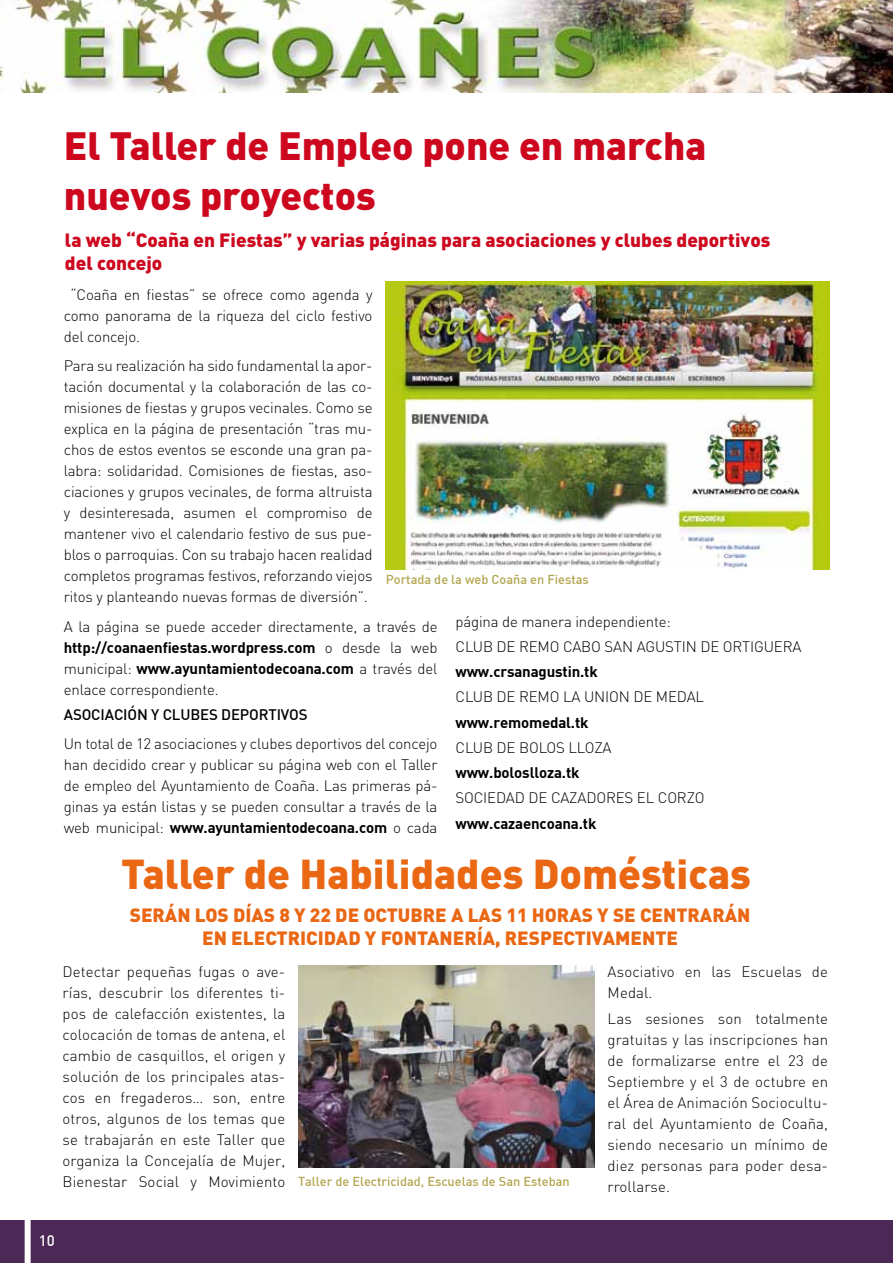
<style>
.page{position:relative;width:893px;height:1263px;background:#fff}
.page>*{position:absolute;margin:0;border:0;box-sizing:border-box;transform-origin:0 0}
.t1{font:900 41.25px "DIN";color:#ea6714}
.t2{font:900 39px/49.5px "DIN";color:#cd071e}
.t3{font:900 19.05px "DIN";letter-spacing:.03em;color:#ea6714}
.t4{font:900 19.05px/22.8px "DIN";color:#cd071e}
.t5{font:300 15px/21px "DIN";letter-spacing:-.01em;color:#000;text-align:justify}
.t6{font:700 15px "DIN";letter-spacing:-.01em;color:#000}
.t7{font:300 15px/21px "DIN";letter-spacing:.01em;color:#000}
.t8{font:500 15px "DIN";color:#000}
.t9{font:500 15px "DIN";color:#fff}
.t10{font:500 12.75px "DIN";color:#b3a650}
.s1{font-weight:700}
</style>
<div class="page">
<img style="left:0;top:0;width:893px;height:92px">
<div style="left:0;top:1220px;width:893px;height:43px;background:#4b2856"></div>
<div style="left:25px;top:1214px;width:6px;height:49px;background:#fff"></div>
<img style="left:298px;top:965px;width:297px;height:202px">
<img style="left:385px;top:282px;width:444px;height:288px">
<h2 class="t2" style="left:64px;top:119px;width:644px">El Taller de Empleo pone en marcha nuevos proyectos</h2>
<p class="t4" style="left:65px;top:228px;width:707px">la web “Coaña en Fiestas” y varias páginas para asociaciones y clubes deportivos del concejo</p>
<p class="t5" style="left:64px;top:283px;width:310px;text-indent:7px">“Coaña en fiestas” se ofrece como agenda y como panorama de la riqueza del ciclo festivo del concejo.</p>
<p class="t5" style="left:64px;top:355px;width:310px">Para su realización ha sido fundamental la apor&shy;tación documental y la colaboración de las co&shy;misiones de fiestas y grupos vecinales. Como se explica en la página de presentación “tras mu&shy;chos de estos eventos se esconde una gran pa&shy;labra: solidaridad. Comisiones de fiestas, aso&shy;ciaciones y grupos vecinales, de forma altruista y desinteresada, asumen el compromiso de mantener vivo el calendario festivo de sus pue&shy;blos o parroquias. Con su trabajo hacen realidad completos programas festivos, reforzando viejos ritos y planteando nuevas formas de diversión”.</p>
<p class="t5" style="left:64px;top:615px;width:375px">A la página se puede acceder directamente, a través de <span class="s1">http://coanaenfiestas.wordpress.com</span> o desde la web municipal: <span class="s1">www.ayuntamientodecoana.com</span> a través del enlace correspondiente.</p>
<p class="t8" style="left:64px;top:705px;width:19px">Asociación</p>
<p class="t8" style="left:151px;top:705px;width:31px">y Clubes</p>
<p class="t8" style="left:221px;top:705px;width:10px">deportivos</p>
<p class="t5" style="left:64px;top:733px;width:375px">Un total de 12 asociaciones y clubes deportivos del concejo han decidido crear y publicar su página web con el Taller de empleo del Ayuntamiento de Coaña. Las primeras pá&shy;ginas ya están listas y se pueden consultar a través de la web municipal: <span class="s1">www.ayuntamientodecoana.com</span> o cada</p>
<p class="t10" style="left:386px;top:571px;width:205px">Portada de la web Coaña en Fiestas</p>
<p class="t5" style="left:455px;top:608px;width:347px;line-height:25.2px">página de manera independiente:<br>CLUB DE REMO CABO SAN AGUSTIN DE ORTIGUERA</p>
<p class="t6" style="left:455px;top:662px;width:144px">www.crsanagustin.tk</p>
<p class="t5" style="left:455px;top:686px;width:250px">CLUB DE REMO LA UNION DE MEDAL</p>
<p class="t6" style="left:455px;top:712px;width:135px">www.remomedal.tk</p>
<p class="t5" style="left:455px;top:737px;width:158px">CLUB DE BOLOS LLOZA</p>
<p class="t6" style="left:455px;top:763px;width:126px">www.boloslloza.tk</p>
<p class="t5" style="left:455px;top:787px;width:251px">SOCIEDAD DE CAZADORES EL CORZO</p>
<p class="t6" style="left:455px;top:813px;width:142px">www.cazaencoana.tk</p>
<h1 class="t1" style="left:121px;top:846px;width:631px">Taller de Habilidades Domésticas</h1>
<p class="t3" style="left:130px;top:902px;width:77px">Serán los</p>
<p class="t3" style="left:233px;top:902px;width:143px">días 8 y 22 de octubre</p>
<p class="t3" style="left:451px;top:902px;width:29px">a las</p>
<p class="t3" style="left:506px;top:902px;width:51px">11 horas</p>
<p class="t3" style="left:597px;top:902px;width:56px">y se centrar</p>
<p class="t3" style="left:725px;top:902px;width:24px">án</p>
<p class="t3" style="left:202px;top:925px;width:41px">en electricidad</p>
<p class="t3" style="left:365px;top:925px;width:29px">y fontaner</p>
<p class="t3" style="left:477px;top:925px;width:40px">ía, respecti</p>
<p class="t3" style="left:592px;top:925px;width:25px">vamente</p>
<p class="t5" style="left:63px;top:961px;width:224px">Detectar pequeñas fugas o ave&shy;rías, descubrir los diferentes ti&shy;pos de calefacción existentes, la colocación de tomas de antena, el cambio de casquillos, el origen y solución de los principales atas&shy;cos en fregaderos… son, entre otros, algunos de los temas que se trabajarán en este Taller que organiza la Concejalía de Mujer, Bienestar Social y Movimiento</p>
<p class="t7" style="left:608px;top:961px;width:222px">Asociativo en las Escuelas de<br>Medal.</p>
<p class="t5" style="left:608px;top:1007px;width:222px">Las sesiones son totalmente gratuitas y las inscripciones han de formalizarse entre el 23 de Septiembre y el 3 de octubre en el Área de Animación Sociocultu&shy;ral del Ayuntamiento de Coaña, siendo necesario un mínimo de diez personas para poder desa&shy;rrollarse.</p>
<p class="t10" style="left:298px;top:1173px;width:273px">Taller de Electricidad, Escuelas de San Esteban</p>
<p class="t9" style="left:39px;top:1231px;width:17px">10</p>
</div>
